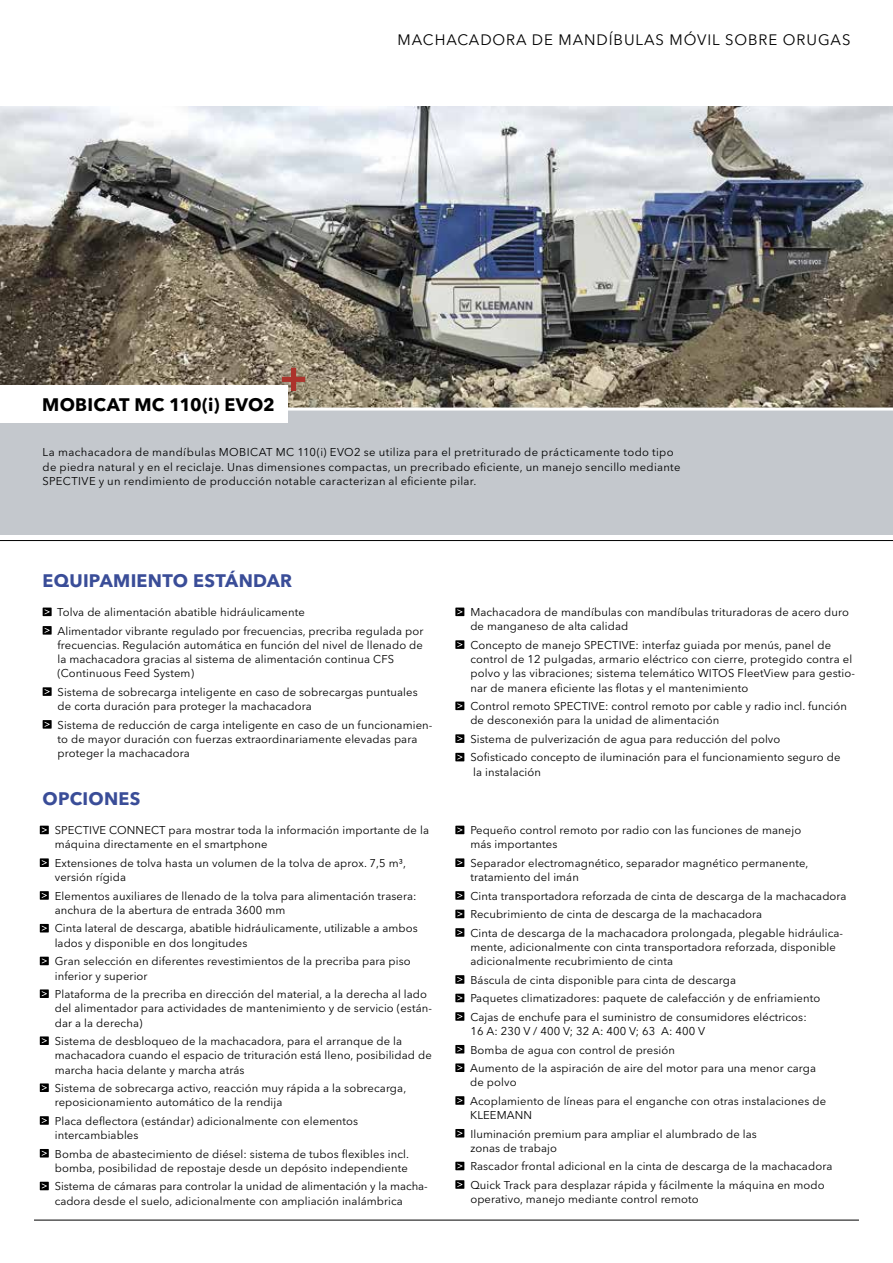
<style>
.page{position:relative;width:893px;height:1263px;background:#fff}
.page>*{position:absolute;margin:0;border:0;box-sizing:border-box;transform-origin:0 0}
.t1{font:700 18px "Avenir Next LT Pro";letter-spacing:.015em;color:#3a4d98}
.t2{font:700 18px "Avenir Next LT Pro";letter-spacing:.01em;color:#000}
.t3{font:15px "Avenir Next LT Pro";letter-spacing:.06em;color:#000}
.t4{font:11.25px/14.2px "Avenir Next LT Pro";letter-spacing:.01em;color:#000}
.t5{font:11.25px/14.2px "Avenir Next LT Pro";letter-spacing:.03em;color:#000}
</style>
<div class="page">
<img style="left:0;top:106px;width:893px;height:302px">
<hr style="left:34px;top:1220px;width:825px;height:1px;background:#000">
<div style="left:0;top:411px;width:893px;height:124px;background:#c4c8cd"></div>
<hr style="left:0;top:540px;width:893px;height:1px;background:#000">
<div style="left:0;top:385px;width:288px;height:38px;background:#fff"></div>
<svg style="left:282px;top:368px;width:23px;height:23px"></svg>
<svg style="left:43px;top:607px;width:9px;height:9px"></svg>
<svg style="left:45px;top:609px;width:5px;height:5px"></svg>
<div style="left:43px;top:626px;width:9px;height:9px;background:#000"></div>
<svg style="left:45px;top:628px;width:5px;height:5px"></svg>
<div style="left:43px;top:687px;width:9px;height:9px;background:#000"></div>
<svg style="left:45px;top:689px;width:5px;height:5px"></svg>
<div style="left:43px;top:720px;width:9px;height:9px;background:#000"></div>
<svg style="left:45px;top:722px;width:5px;height:5px"></svg>
<svg style="left:40px;top:826px;width:9px;height:8px"></svg>
<svg style="left:42px;top:827px;width:5px;height:5px"></svg>
<div style="left:40px;top:858px;width:9px;height:9px;background:#000"></div>
<svg style="left:42px;top:860px;width:5px;height:5px"></svg>
<div style="left:40px;top:891px;width:9px;height:9px;background:#000"></div>
<svg style="left:42px;top:893px;width:5px;height:5px"></svg>
<svg style="left:40px;top:924px;width:9px;height:8px"></svg>
<svg style="left:42px;top:925px;width:5px;height:6px"></svg>
<svg style="left:40px;top:957px;width:9px;height:8px"></svg>
<svg style="left:42px;top:958px;width:5px;height:5px"></svg>
<div style="left:40px;top:989px;width:9px;height:9px;background:#000"></div>
<svg style="left:42px;top:991px;width:5px;height:5px"></svg>
<svg style="left:40px;top:1036px;width:9px;height:9px"></svg>
<svg style="left:42px;top:1038px;width:5px;height:5px"></svg>
<svg style="left:40px;top:1083px;width:9px;height:9px"></svg>
<svg style="left:42px;top:1085px;width:5px;height:5px"></svg>
<div style="left:40px;top:1116px;width:9px;height:9px;background:#000"></div>
<svg style="left:42px;top:1118px;width:5px;height:5px"></svg>
<svg style="left:40px;top:1149px;width:9px;height:8px"></svg>
<svg style="left:42px;top:1151px;width:5px;height:5px"></svg>
<svg style="left:40px;top:1182px;width:9px;height:8px"></svg>
<svg style="left:42px;top:1183px;width:5px;height:5px"></svg>
<div style="left:455px;top:607px;width:9px;height:9px;background:#000"></div>
<svg style="left:457px;top:609px;width:5px;height:5px"></svg>
<div style="left:455px;top:640px;width:9px;height:9px;background:#000"></div>
<svg style="left:457px;top:642px;width:5px;height:5px"></svg>
<div style="left:455px;top:701px;width:9px;height:9px;background:#000"></div>
<svg style="left:457px;top:703px;width:5px;height:5px"></svg>
<div style="left:455px;top:734px;width:9px;height:9px;background:#000"></div>
<svg style="left:457px;top:736px;width:5px;height:5px"></svg>
<svg style="left:455px;top:753px;width:9px;height:8px"></svg>
<svg style="left:457px;top:754px;width:5px;height:6px"></svg>
<svg style="left:455px;top:826px;width:9px;height:8px"></svg>
<svg style="left:457px;top:827px;width:5px;height:5px"></svg>
<div style="left:455px;top:858px;width:9px;height:9px;background:#000"></div>
<svg style="left:457px;top:860px;width:5px;height:5px"></svg>
<div style="left:455px;top:891px;width:9px;height:9px;background:#000"></div>
<svg style="left:457px;top:893px;width:5px;height:5px"></svg>
<svg style="left:455px;top:910px;width:9px;height:8px"></svg>
<svg style="left:457px;top:911px;width:5px;height:5px"></svg>
<div style="left:455px;top:928px;width:9px;height:9px;background:#000"></div>
<svg style="left:457px;top:930px;width:5px;height:5px"></svg>
<div style="left:455px;top:975px;width:9px;height:9px;background:#000"></div>
<svg style="left:457px;top:977px;width:5px;height:5px"></svg>
<svg style="left:455px;top:994px;width:9px;height:8px"></svg>
<svg style="left:457px;top:995px;width:5px;height:5px"></svg>
<div style="left:455px;top:1012px;width:9px;height:9px;background:#000"></div>
<svg style="left:457px;top:1014px;width:5px;height:5px"></svg>
<svg style="left:455px;top:1045px;width:9px;height:8px"></svg>
<svg style="left:457px;top:1047px;width:5px;height:5px"></svg>
<div style="left:455px;top:1063px;width:9px;height:9px;background:#000"></div>
<svg style="left:457px;top:1065px;width:5px;height:5px"></svg>
<div style="left:455px;top:1096px;width:9px;height:9px;background:#000"></div>
<svg style="left:457px;top:1098px;width:5px;height:5px"></svg>
<svg style="left:455px;top:1129px;width:9px;height:8px"></svg>
<svg style="left:457px;top:1131px;width:5px;height:5px"></svg>
<svg style="left:455px;top:1162px;width:9px;height:8px"></svg>
<svg style="left:457px;top:1163px;width:5px;height:5px"></svg>
<div style="left:455px;top:1180px;width:9px;height:9px;background:#000"></div>
<svg style="left:457px;top:1182px;width:5px;height:5px"></svg>
<h2 class="t3" style="left:398px;top:31px;width:454px">MACHACADORA DE MANDÍBULAS MÓVIL SOBRE ORUGAS</h2>
<h1 class="t2" style="left:42px;top:394px;width:234px">MOBICAT MC 110(i) EVO2</h1>
<p class="t5" style="left:43px;top:445px;width:639px">La machacadora de mandíbulas MOBICAT MC 110(i) EVO2 se utiliza para el pretriturado de prácticamente todo tipo de piedra natural y en el reciclaje. Unas dimensiones compactas, un precribado eficiente, un manejo sencillo mediante<br>SPECTIVE y un rendimiento de producción notable caracterizan al eficiente pilar.</p>
<h1 class="t1" style="left:43px;top:569px;width:251px">EQUIPAMIENTO ESTÁNDAR</h1>
<p class="t4" style="left:57px;top:603px;width:368px;line-height:18.5px">Tolva de alimentación abatible hidráulicamente<br>Alimentador vibrante regulado por frecuencias, precriba regulada por</p>
<p class="t4" style="left:57px;top:638px;width:367px">frecuencias. Regulación automática en función del nivel de llenado de la machacadora gracias al sistema de alimentación continua CFS (Continuous Feed System)</p>
<p class="t4" style="left:58px;top:685px;width:362px">Sistema de sobrecarga inteligente en caso de sobrecargas puntuales de corta duración para proteger la machacadora</p>
<p class="t4" style="left:58px;top:718px;width:376px">Sistema de reducción de carga inteligente en caso de un funcionamien&shy;to de mayor duración con fuerzas extraordinariamente elevadas para proteger la machacadora</p>
<h1 class="t1" style="left:43px;top:787px;width:99px">OPCIONES</h1>
<p class="t4" style="left:55px;top:823px;width:376px">SPECTIVE CONNECT para mostrar toda la información importante de la máquina directamente en el smartphone</p>
<p class="t4" style="left:55px;top:856px;width:353px">Extensiones de tolva hasta un volumen de la tolva de aprox. 7,5 m³, versión rígida</p>
<p class="t4" style="left:55px;top:889px;width:363px">Elementos auxiliares de llenado de la tolva para alimentación trasera: anchura de la abertura de entrada 3600 mm</p>
<p class="t4" style="left:55px;top:921px;width:364px">Cinta lateral de descarga, abatible hidráulicamente, utilizable a ambos lados y disponible en dos longitudes</p>
<p class="t4" style="left:55px;top:954px;width:357px">Gran selección en diferentes revestimientos de la precriba para piso inferior y superior</p>
<p class="t4" style="left:55px;top:987px;width:379px">Plataforma de la precriba en dirección del material, a la derecha al lado del alimentador para actividades de mantenimiento y de servicio (están&shy;dar a la derecha)</p>
<p class="t4" style="left:55px;top:1034px;width:379px">Sistema de desbloqueo de la machacadora, para el arranque de la machacadora cuando el espacio de trituración está lleno, posibilidad de marcha hacia delante y marcha atrás</p>
<p class="t4" style="left:55px;top:1081px;width:353px">Sistema de sobrecarga activo, reacción muy rápida a la sobrecarga, reposicionamiento automático de la rendija</p>
<p class="t4" style="left:55px;top:1114px;width:305px">Placa deflectora (estándar) adicionalmente con elementos intercambiables</p>
<p class="t4" style="left:55px;top:1146px;width:356px">Bomba de abastecimiento de diésel: sistema de tubos flexibles incl. bomba, posibilidad de repostaje desde un depósito independiente</p>
<p class="t4" style="left:55px;top:1179px;width:375px">Sistema de cámaras para controlar la unidad de alimentación y la macha&shy;cadora desde el suelo, adicionalmente con ampliación inalámbrica</p>
<p class="t4" style="left:470px;top:605px;width:380px">Machacadora de mandíbulas con mandíbulas trituradoras de acero duro de manganeso de alta calidad</p>
<p class="t4" style="left:470px;top:638px;width:386px">Concepto de manejo SPECTIVE: interfaz guiada por menús, panel de control de 12 pulgadas, armario eléctrico con cierre, protegido contra el polvo y las vibraciones; sistema telemático WITOS FleetView para gestio&shy;nar de manera eficiente las flotas y el mantenimiento</p>
<p class="t4" style="left:470px;top:699px;width:378px">Control remoto SPECTIVE: control remoto por cable y radio incl. función de desconexión para la unidad de alimentación</p>
<p class="t4" style="left:470px;top:730px;width:372px;line-height:18.5px">Sistema de pulverización de agua para reducción del polvo<br>Sofisticado concepto de iluminación para el funcionamiento seguro de</p>
<p class="t4" style="left:473px;top:765px;width:69px">la instalación</p>
<p class="t4" style="left:470px;top:823px;width:332px">Pequeño control remoto por radio con las funciones de manejo más importantes</p>
<p class="t4" style="left:470px;top:856px;width:340px">Separador electromagnético, separador magnético permanente, tratamiento del imán</p>
<p class="t4" style="left:470px;top:886px;width:378px;line-height:18.5px">Cinta transportadora reforzada de cinta de descarga de la machacadora<br>Recubrimiento de cinta de descarga de la machacadora<br>Cinta de descarga de la machacadora prolongada, plegable hidráulica-</p>
<p class="t4" style="left:470px;top:940px;width:367px">mente, adicionalmente con cinta transportadora reforzada, disponible adicionalmente recubrimiento de cinta</p>
<p class="t4" style="left:470px;top:970px;width:351px;line-height:18.5px">Báscula de cinta disponible para cinta de descarga<br>Paquetes climatizadores: paquete de calefacción y de enfriamiento<br>Cajas de enchufe para el suministro de consumidores eléctricos:</p>
<p class="t4" style="left:470px;top:1022px;width:347px;line-height:18.5px">16 A: 230 V / 400 V; 32 A: 400 V; 63 A: 400 V<br>Bomba de agua con control de presión<br>Aumento de la aspiración de aire del motor para una menor carga</p>
<p class="t4" style="left:470px;top:1073px;width:357px;line-height:18.5px">de polvo<br>Acoplamiento de líneas para el enganche con otras instalaciones de</p>
<p class="t4" style="left:470px;top:1106px;width:288px;line-height:18.5px">KLEEMANN<br>Iluminación premium para ampliar el alumbrado de las</p>
<p class="t4" style="left:470px;top:1139px;width:363px;line-height:18.5px">zonas de trabajo<br>Rascador frontal adicional en la cinta de descarga de la machacadora<br>Quick Track para desplazar rápida y fácilmente la máquina en modo</p>
<p class="t4" style="left:470px;top:1192px;width:230px">operativo, manejo mediante control remoto</p>
</div>
